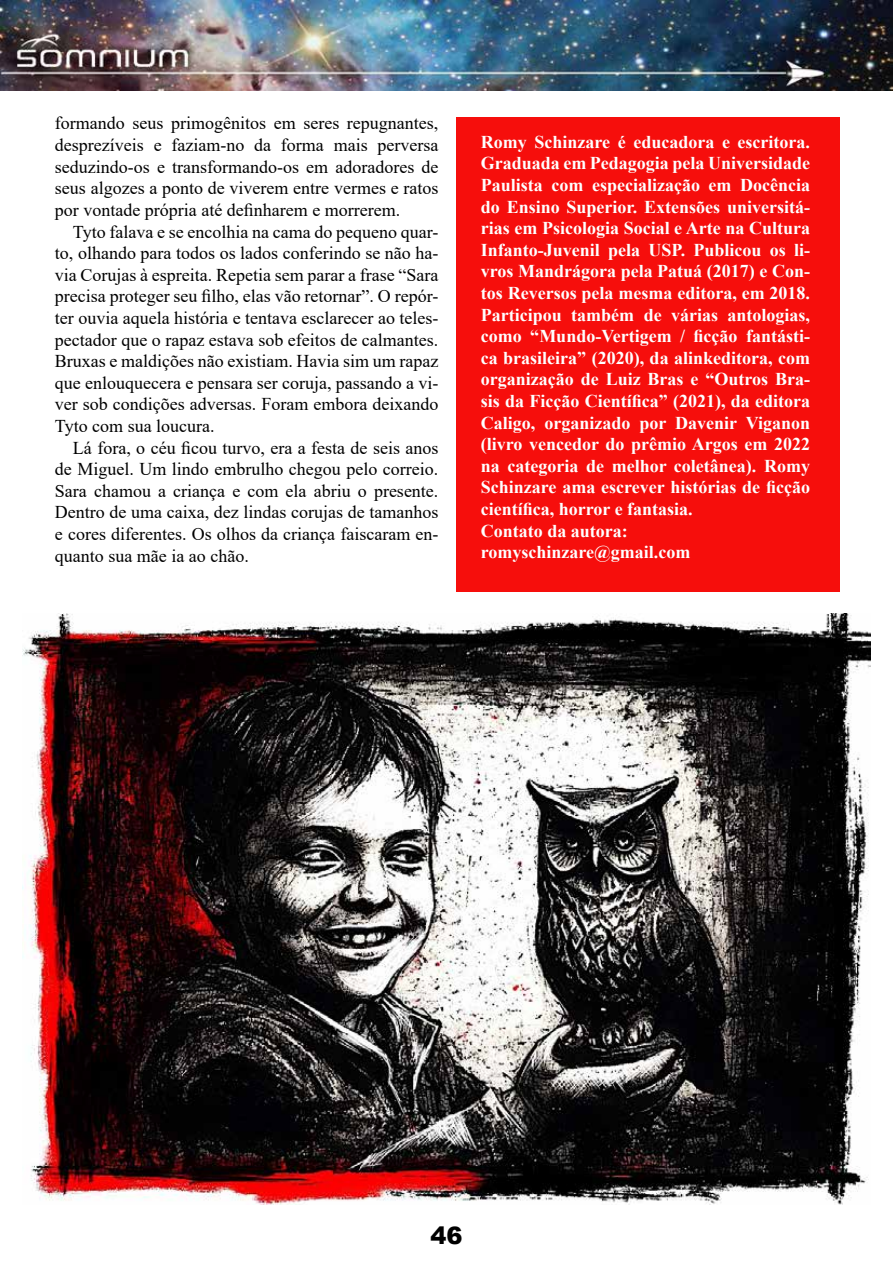
<style>
.page{position:relative;width:893px;height:1263px;background:#fff}
.page>*{position:absolute;margin:0;border:0;box-sizing:border-box;transform-origin:0 0}
.t1{font:900 24px "Arial";color:#000}
.t2{font:18px/21.6px "Times New Roman";color:#000;text-align:justify}
.t3{font:700 18px/21.6px "Times New Roman";color:#fff}
</style>
<div class="page">
<img style="left:0;top:0;width:893px;height:90px">
<div style="left:456px;top:117px;width:384px;height:474px;background:#f60e0c"></div>
<img style="left:22px;top:613px;width:849px;height:591px">
<p class="t2" style="left:55px;top:112px;width:385px">formando seus primogênitos em seres repugnantes, desprezíveis e faziam-no da forma mais perversa seduzindo-os e transformando-os em adoradores de seus algozes a ponto de viverem entre vermes e ratos por vontade própria até definharem e morrerem.</p>
<p class="t2" style="left:55px;top:220px;width:385px;text-indent:18px">Tyto falava e se encolhia na cama do pequeno quar&shy;to, olhando para todos os lados conferindo se não ha&shy;via Corujas à espreita. Repetia sem parar a frase “Sara precisa proteger seu filho, elas vão retornar”. O repór&shy;ter ouvia aquela história e tentava esclarecer ao teles&shy;pectador que o rapaz estava sob efeitos de calmantes.<br>Bruxas e maldições não existiam. Havia sim um rapaz que enlouquecera e pensara ser coruja, passando a vi&shy;ver sob condições adversas. Foram embora deixando Tyto com sua loucura.</p>
<p class="t2" style="left:55px;top:436px;width:385px;text-indent:18px">Lá fora, o céu ficou turvo, era a festa de seis anos de Miguel. Um lindo embrulho chegou pelo correio.<br>Sara chamou a criança e com ela abriu o presente.<br>Dentro de uma caixa, dez lindas corujas de tamanhos e cores diferentes. Os olhos da criança faiscaram en&shy;quanto sua mãe ia ao chão.</p>
<p class="t3" style="left:481px;top:130px;width:331px">Romy Schinzare é educadora e escritora.<br>Graduada em Pedagogia pela Universidade Paulista com especialização em Docência do Ensino Superior. Extensões universitá&shy;rias em Psicologia Social e Arte na Cultura Infanto-Juvenil pela USP. Publicou os li&shy;vros Mandrágora pela Patuá (2017) e Con&shy;tos Reversos pela mesma editora, em 2018.<br>Participou também de várias antologias, como “Mundo-Vertigem / ficção fantásti&shy;ca brasileira” (2020), da alinkeditora, com organização de Luiz Bras e “Outros Bra&shy;sis da Ficção Científica” (2021), da editora Caligo, organizado por Davenir Viganon (livro vencedor do prêmio Argos em 2022 na categoria de melhor coletânea). Romy Schinzare ama escrever histórias de ficção científica, horror e fantasia.<br>Contato da autora: romyschinzare@gmail.com</p>
<h1 class="t1" style="left:430px;top:1218px;width:34px">46</h1>
</div>
